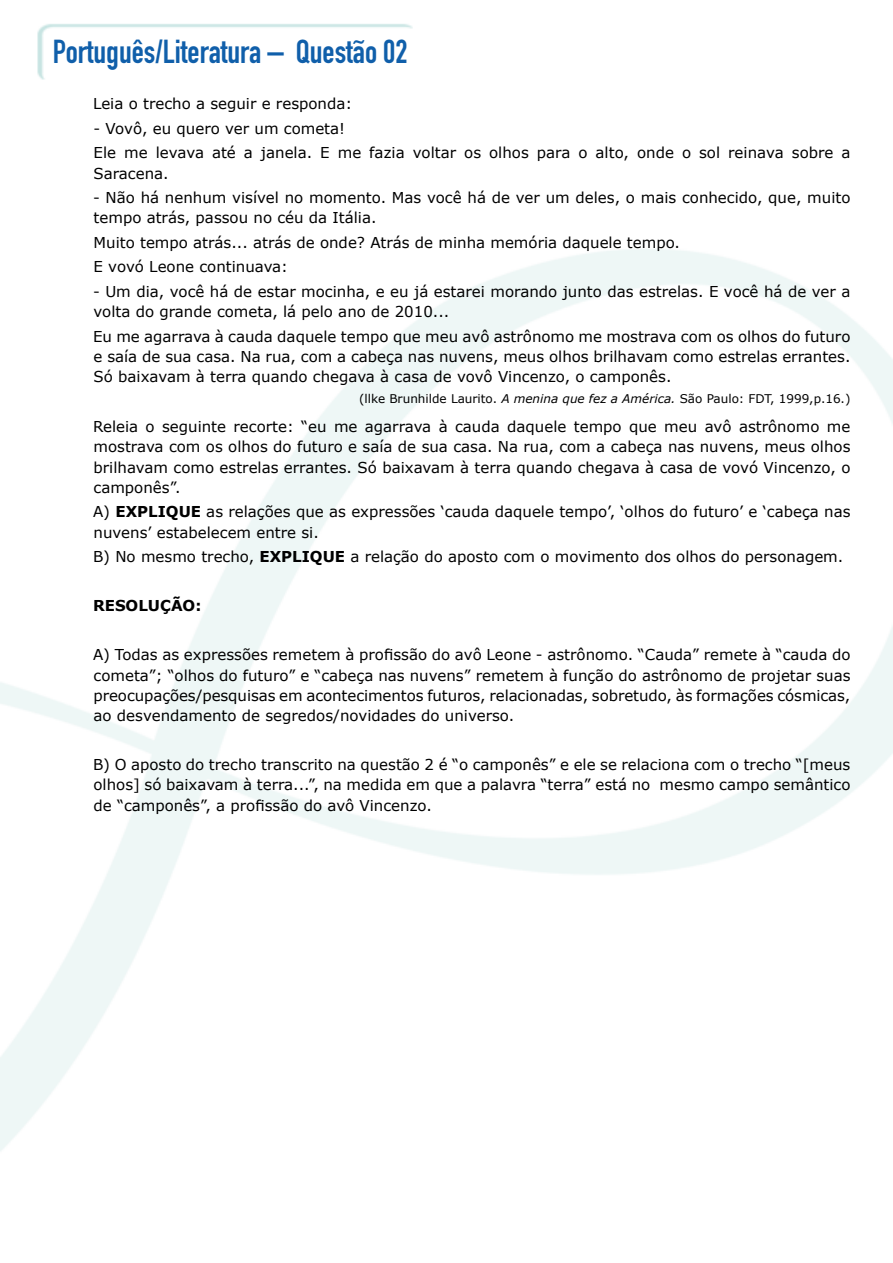
<style>
.page{position:relative;width:893px;height:1263px;background:#fff}
.page>*{position:absolute;margin:0;border:0;box-sizing:border-box;transform-origin:0 0}
.t1{font:32.7px "DIN Engschrift Std";color:#105faa}
.t2{font:15px/20.2px "Verdana";color:#000}
.t3{font:700 15px "Verdana";color:#000}
.t4{font:12px "Verdana";color:#000}
.s1{font-style:italic}
.s2{font-weight:700}
</style>
<div class="page">
<h1 class="t1" style="left:53px;top:33px;width:356px">Português/Literatura – Questão 02</h1>
<p class="t2" style="left:93px;top:93px;width:261px">Leia o trecho a seguir e responda:</p>
<p class="t2" style="left:94px;top:116px;width:758px;line-height:24.6px">- Vovô, eu quero ver um cometa!<br>Ele me levava até a janela. E me fazia voltar os olhos para o alto, onde o sol reinava sobre a</p>
<p class="t2" style="left:94px;top:162px;width:77px">Saracena.</p>
<p class="t2" style="left:93px;top:187px;width:759px">- Não há nenhum visível no momento. Mas você há de ver um deles, o mais conhecido, que, muito tempo atrás, passou no céu da Itália.</p>
<p class="t2" style="left:94px;top:230px;width:588px;line-height:24.5px">Muito tempo atrás... atrás de onde? Atrás de minha memória daquele tempo.<br>E vovó Leone continuava:</p>
<p class="t2" style="left:93px;top:281px;width:759px">- Um dia, você há de estar mocinha, e eu já estarei morando junto das estrelas. E você há de ver a volta do grande cometa, lá pelo ano de 2010...</p>
<p class="t2" style="left:93px;top:326px;width:759px;text-align:justify">Eu me agarrava à cauda daquele tempo que meu avô astrônomo me mostrava com os olhos do futuro e saía de sua casa. Na rua, com a cabeça nas nuvens, meus olhos brilhavam como estrelas errantes.<br>Só baixavam à terra quando chegava à casa de vovô Vincenzo, o camponês.</p>
<p class="t4" style="left:359px;top:391px;width:493px">(llke Brunhilde Laurito. <span class="s1">A menina que fez a América.</span> São Paulo: FDT, 1999,p.16.)</p>
<p class="t2" style="left:93px;top:416px;width:759px;text-align:justify">Releia o seguinte recorte: “eu me agarrava à cauda daquele tempo que meu avô astrônomo me mostrava com os olhos do futuro e saía de sua casa. Na rua, com a cabeça nas nuvens, meus olhos brilhavam como estrelas errantes. Só baixavam à terra quando chegava à casa de vovó Vincenzo, o camponês”.</p>
<p class="t2" style="left:93px;top:501px;width:759px">A) <span class="s2">Explique</span> as relações que as expressões ‘cauda daquele tempo’, ‘olhos do futuro’ e ‘cabeça nas nuvens’ estabelecem entre si.</p>
<p class="t2" style="left:93px;top:546px;width:752px">B) No mesmo trecho, <span class="s2">explique</span> a relação do aposto com o movimento dos olhos do personagem.</p>
<p class="t3" style="left:93px;top:596px;width:13px">RESOLUÇÃO</p>
<p class="t3" style="left:195px;top:596px;width:8px">:</p>
<p class="t2" style="left:93px;top:644px;width:759px;text-align:justify">A) Todas as expressões remetem à profissão do avô Leone - astrônomo. “Cauda” remete à “cauda do cometa”; “olhos do futuro” e “cabeça nas nuvens” remetem à função do astrônomo de projetar suas preocupações/pesquisas em acontecimentos futuros, relacionadas, sobretudo, às formações cósmicas, ao desvendamento de segredos/novidades do universo.</p>
<p class="t2" style="left:93px;top:754px;width:759px;text-align:justify">B) O aposto do trecho transcrito na questão 2 é “o camponês” e ele se relaciona com o trecho “[meus olhos] só baixavam à terra...”, na medida em que a palavra “terra” está no mesmo campo semântico de “camponês”, a profissão do avô Vincenzo.</p>
</div>
